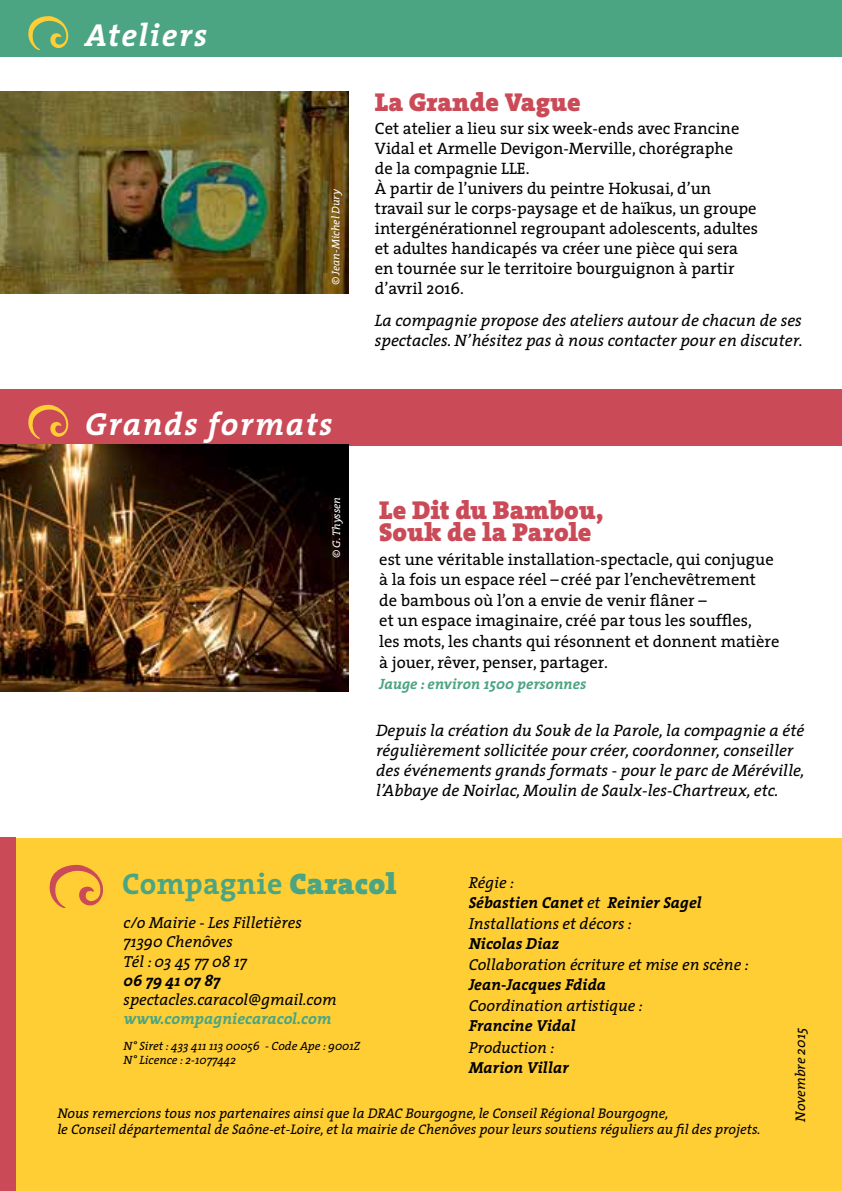
<style>
.page{position:relative;width:842px;height:1191px;background:#fff}
.page>*{position:absolute;margin:0;border:0;box-sizing:border-box;transform-origin:0 0}
.t1{font:italic 700 32px "The Serif";letter-spacing:.05em;color:#fff}
.t2{font:700 30px "The Serif";letter-spacing:.01em;color:#4ba482}
.t3{font:900 26px/22px "The Serif";color:#ca4b57}
.t4{font:16.6px/20px "The Serif";color:#000}
.t5{font:italic 16.6px/20px "The Serif";color:#000}
.t6{font:italic 16px/19.2px "The Serif";color:#000}
.t7{font:italic 700 16px "The Serif";color:#000}
.t8{font:italic 700 16px "The Serif";color:#4ba482}
.t9{font:italic 700 15px "The Serif";color:#4ba482}
.t10{font:italic 14px/16px "The Serif";color:#000}
.t11{font:italic 12px/14.4px "The Serif";color:#000}
.t12{font:italic 11px "The Serif";color:#fff}
.s1{font-weight:900}
.s2{font-weight:700}
</style>
<div class="page">
<div style="left:0;top:0;width:842px;height:56px;background:#4ba482"></div>
<div style="left:0;top:839px;width:842px;height:352px;background:#ffce35"></div>
<svg style="left:28px;top:16px;width:41px;height:34px"></svg>
<div style="left:0;top:389px;width:842px;height:57px;background:#ca4b57"></div>
<svg style="left:28px;top:404px;width:41px;height:35px"></svg>
<svg style="left:49px;top:864px;width:54px;height:44px"></svg>
<img style="left:0;top:444px;width:348px;height:247px">
<img style="left:0;top:91px;width:349px;height:202px">
<div style="left:0;top:837px;width:15px;height:354px;background:#ca4b57"></div>
<h1 class="t1" style="left:85px;top:9px;width:124px">Ateliers</h1>
<p class="t12" style="left:327px;top:285px;width:98px;rotate:-90deg">© Jean-Michel Dury</p>
<h1 class="t1" style="left:85px;top:397px;width:249px">Grands formats</h1>
<p class="t12" style="left:327px;top:558px;width:63px;rotate:-90deg">© G. Thyssen</p>
<h3 class="t3" style="left:375px;top:91px;width:207px">La Grande Vague</h3>
<p class="t4" style="left:375px;top:118px;width:385px">Cet atelier a lieu sur six week-ends avec Francine Vidal et Armelle Devigon-Merville, chorégraphe<br>de la compagnie LLE.<br>À partir de l’univers du peintre Hokusai, d’un travail sur le corps-paysage et de haïkus, un groupe intergénérationnel regroupant adolescents, adultes et adultes handicapés va créer une pièce qui sera en tournée sur le territoire bourguignon à partir d’avril 2016.</p>
<p class="t5" style="left:375px;top:310px;width:429px">La compagnie propose des ateliers autour de chacun de ses spectacles. N’hésitez pas à nous contacter pour en discuter.</p>
<h3 class="t3" style="left:379px;top:499px;width:226px">Le Dit du Bambou,<br>Souk de la Parole</h3>
<p class="t4" style="left:379px;top:548px;width:402px;line-height:20.6px">est une véritable installation-spectacle, qui conjugue à la fois un espace réel –créé par l’enchevêtrement<br>de bambous où l’on a envie de venir flâner –<br>et un espace imaginaire, créé par tous les souffles,<br>les mots, les chants qui résonnent et donnent matière à jouer, rêver, penser, partager.</p>
<p class="t9" style="left:379px;top:671px;width:209px">Jauge : environ 1500 personnes</p>
<p class="t5" style="left:376px;top:720px;width:430px">Depuis la création du Souk de la Parole, la compagnie a été régulièrement sollicitée pour créer, coordonner, conseiller des événements grands formats - pour le parc de Méréville, l’Abbaye de Noirlac, Moulin de Saulx-les-Chartreux, etc.</p>
<h2 class="t2" style="left:122px;top:858px;width:276px">Compagnie <span class="s1">Caracol</span></h2>
<p class="t6" style="left:124px;top:912px;width:180px">c/o Mairie - Les Filletières<br>71390 Chenôves<br>Tél : 03 45 77 08 17</p>
<p class="t7" style="left:124px;top:967px;width:98px">06 79 41 07 87</p>
<p class="t6" style="left:124px;top:989px;width:214px">spectacles.caracol@gmail.com</p>
<p class="t8" style="left:124px;top:1005px;width:209px">www.compagniecaracol.com</p>
<p class="t11" style="left:124px;top:1038px;width:238px">N° Siret : 433 411 113 00056 - Code Ape : 9001Z<br>N° Licence : 2-1077442</p>
<p class="t6" style="left:469px;top:871px;width:234px;line-height:20.6px">Régie :<br><span class="s2">Sébastien Canet</span> et <span class="s2">Reinier Sagel<br></span>Installations et décors :</p>
<p class="t7" style="left:469px;top:930px;width:92px">Nicolas Diaz</p>
<p class="t6" style="left:469px;top:954px;width:282px">Collaboration écriture et mise en scène :</p>
<p class="t7" style="left:469px;top:971px;width:139px">Jean-Jacques Fdida</p>
<p class="t6" style="left:469px;top:996px;width:176px">Coordination artistique :</p>
<p class="t7" style="left:469px;top:1012px;width:108px">Francine Vidal</p>
<p class="t6" style="left:469px;top:1037px;width:87px">Production :</p>
<p class="t7" style="left:469px;top:1053px;width:101px">Marion Villar</p>
<p class="t10" style="left:57px;top:1104px;width:705px">Nous remercions tous nos partenaires ainsi que la DRAC Bourgogne, le Conseil Régional Bourgogne,<br>le Conseil départemental de Saône-et-Loire, et la mairie de Chenôves pour leurs soutiens réguliers au fil des projets.</p>
<p class="t10" style="left:792px;top:1121px;width:95px;rotate:-90deg">Novembre 2015</p>
</div>
